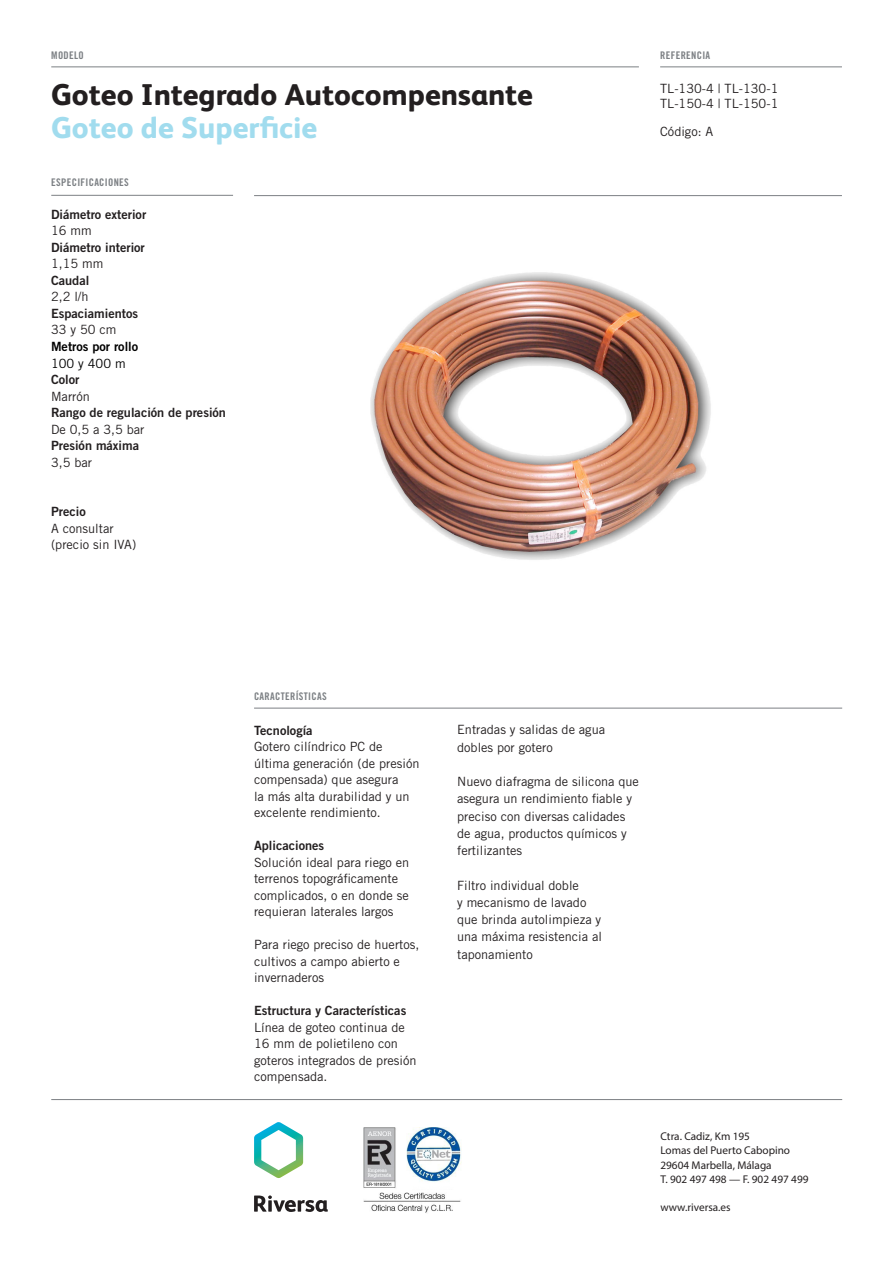
<style>
.page{position:relative;width:893px;height:1263px;background:#fff}
.page>*{position:absolute;margin:0;border:0;box-sizing:border-box;transform-origin:0 0}
.Titular{font:800 30px "FS Albert";color:#231f20}
.Titular-2{font:800 30px "FS Albert";color:#a1dcee}
.Texto_secundario{font:12.75px/16.5px "Trade Gothic LT Std";color:#231f20}
.Texto_secundario-2{font:12.75px "Trade Gothic LT Std Bd 2";color:#231f20}
.Referencia{font:12.75px "Trade Gothic LT Std";color:#231f20}
.Texto_secundario-3{font:12.75px "Trade Gothic LT Std Bd 2";color:#000}
.Texto_secundario-4{font:12.75px "Trade Gothic LT Std";color:#000}
.t1{font:11.25px "Myriad Pro";color:#231f20}
.t2{font:10.5px "Trade Gothic LT Std Bd Cn 20";letter-spacing:.03em;color:#7c8084}
</style>
<div class="page">
<hr style="left:254px;top:708px;width:588px;height:1px;background:#7c8084">
<hr style="left:51px;top:67px;width:588px;height:1px;background:#7c8084">
<hr style="left:51px;top:195px;width:182px;height:1px;background:#7c8084">
<hr style="left:660px;top:67px;width:182px;height:1px;background:#7c8084">
<img style="left:370px;top:272px;width:341px;height:288px">
<hr style="left:254px;top:195px;width:588px;height:1px;background:#7c8084">
<hr style="left:51px;top:1099px;width:791px;height:1px;background:#7c8084">
<svg style="left:254px;top:1195px;width:74px;height:17px"></svg>
<svg style="left:254px;top:1122px;width:49px;height:56px"></svg>
<img style="left:364px;top:1128px;width:98px;height:85px">
<p class="t2" style="left:51px;top:48px;width:34px">MODELO</p>
<p class="Titular" style="left:51px;top:73px;width:484px">Goteo Integrado Autocompensante</p>
<p class="Titular-2" style="left:51px;top:106px;width:268px">Goteo de Superficie</p>
<p class="t2" style="left:51px;top:176px;width:79px">ESPECIFICACIONES</p>
<p class="Texto_secundario-2" style="left:51px;top:206px;width:97px">Diámetro exterior</p>
<p class="Texto_secundario" style="left:51px;top:223px;width:42px">16 mm</p>
<p class="Texto_secundario-2" style="left:51px;top:239px;width:95px">Diámetro interior</p>
<p class="Texto_secundario" style="left:51px;top:256px;width:54px">1,15 mm</p>
<p class="Texto_secundario-2" style="left:51px;top:272px;width:40px">Caudal</p>
<p class="Texto_secundario" style="left:51px;top:289px;width:39px">2,2 l/h</p>
<p class="Texto_secundario-2" style="left:51px;top:305px;width:89px">Espaciamientos</p>
<p class="Texto_secundario" style="left:51px;top:322px;width:67px">33 y 50 cm</p>
<p class="Texto_secundario-3" style="left:51px;top:338px;width:89px">Metros por rollo</p>
<p class="Texto_secundario-4" style="left:51px;top:355px;width:76px">100 y 400 m</p>
<p class="Texto_secundario-2" style="left:51px;top:371px;width:30px">Color</p>
<p class="Texto_secundario" style="left:51px;top:388px;width:40px">Marrón</p>
<p class="Texto_secundario-2" style="left:51px;top:404px;width:176px">Rango de regulación de presión</p>
<p class="Texto_secundario" style="left:51px;top:421px;width:95px">De 0,5 a 3,5 bar</p>
<p class="Texto_secundario-2" style="left:51px;top:437px;width:90px">Presión máxima</p>
<p class="Texto_secundario" style="left:51px;top:454px;width:43px">3,5 bar</p>
<p class="Texto_secundario-2" style="left:51px;top:503px;width:36px">Precio</p>
<p class="Texto_secundario" style="left:51px;top:520px;width:64px">A consultar</p>
<p class="Texto_secundario" style="left:51px;top:536px;width:87px">(precio sin IVA)</p>
<p class="t2" style="left:660px;top:48px;width:52px">REFERENCIA</p>
<p class="Referencia" style="left:660px;top:81px;width:120px">TL-130-4 | TL-130-1</p>
<p class="Referencia" style="left:660px;top:95px;width:120px">TL-150-4 | TL-150-1</p>
<p class="Referencia" style="left:660px;top:124px;width:55px">Código: A</p>
<p class="t2" style="left:254px;top:689px;width:74px">CARACTERÍSTICAS</p>
<p class="Texto_secundario-2" style="left:254px;top:722px;width:60px">Tecnología</p>
<p class="Texto_secundario" style="left:254px;top:738px;width:167px">Gotero cilíndrico PC de última generación (de presión compensada) que asegura<br>la más alta durabilidad y un excelente rendimiento.</p>
<p class="Texto_secundario-2" style="left:254px;top:838px;width:72px">Aplicaciones</p>
<p class="Texto_secundario" style="left:254px;top:854px;width:157px">Solución ideal para riego en terrenos topográficamente complicados, o en donde se requieran laterales largos</p>
<p class="Texto_secundario" style="left:254px;top:936px;width:167px">Para riego preciso de huertos, cultivos a campo abierto e invernaderos</p>
<p class="Texto_secundario-2" style="left:254px;top:1003px;width:154px">Estructura y Características</p>
<p class="Texto_secundario" style="left:254px;top:1019px;width:164px">Línea de goteo continua de<br>16 mm de polietileno con goteros integrados de presión compensada.</p>
<p class="Texto_secundario" style="left:457px;top:721px;width:150px;line-height:17.2px">Entradas y salidas de agua dobles por gotero</p>
<p class="Texto_secundario" style="left:457px;top:773px;width:183px;line-height:17.2px">Nuevo diafragma de silicona que asegura un rendimiento fiable y preciso con diversas calidades de agua, productos químicos y fertilizantes</p>
<p class="Texto_secundario" style="left:457px;top:876px;width:146px;line-height:17.2px">Filtro individual doble<br>y mecanismo de lavado que brinda autolimpieza y una máxima resistencia al taponamiento</p>
<p class="t1" style="left:660px;top:1129px;width:91px">Ctra. Cadiz, Km 195</p>
<p class="t1" style="left:660px;top:1144px;width:131px">Lomas del Puerto Cabopino</p>
<p class="t1" style="left:660px;top:1158px;width:113px">29604 Marbella, Málaga</p>
<p class="t1" style="left:660px;top:1172px;width:150px">T. 902 497 498 — F. 902 497 499</p>
<p class="t1" style="left:660px;top:1201px;width:72px">www.riversa.es</p>
</div>
